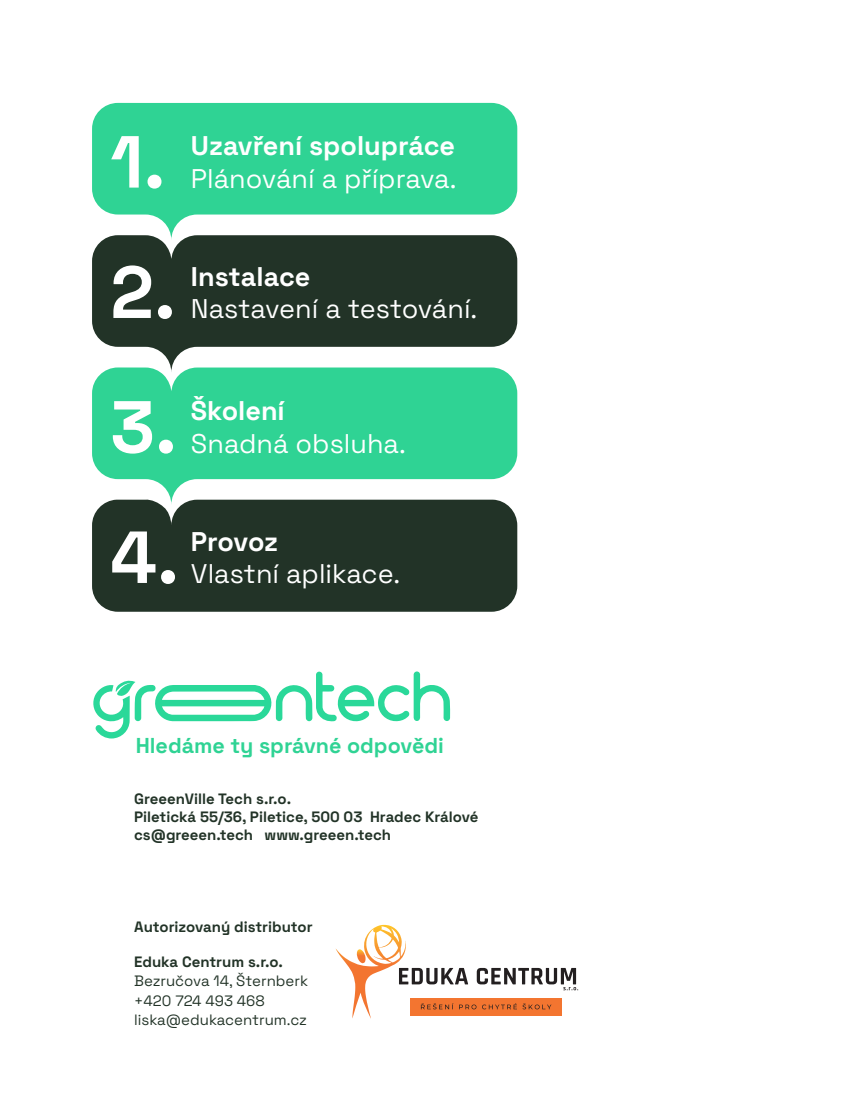
<style>
.page{position:relative;width:842px;height:1106px;background:#fff}
.page>*{position:absolute;margin:0;border:0;box-sizing:border-box;transform-origin:0 0}
.t1{font:700 73.5px "Space Grotesk";color:#fff}
.t2{font:27px "Space Grotesk";color:#fff}
.t3{font:700 27px "Space Grotesk";color:#fff}
.t4{font:700 21.6px "Space Grotesk";color:#2fd394}
.t5{font:700 15px/18px "Space Grotesk";color:#223327}
.t6{font:15px/19.5px "Space Grotesk";color:#223327}
.s1{font-weight:700}
</style>
<div class="page">
<div style="left:92px;top:505px;width:425px;height:106px;background:#223327"></div>
<svg style="left:92px;top:373px;width:425px;height:132px;fill:#2fd394"></svg>
<svg style="left:92px;top:240px;width:425px;height:133px;fill:#223327"></svg>
<svg style="left:92px;top:103px;width:425px;height:137px;fill:#2fd394"></svg>
<svg style="left:93px;top:671px;width:357px;height:67px"></svg>
<svg style="left:336px;top:924px;width:242px;height:94px"></svg>
<p class="t1" style="left:110px;top:104px;width:57px">1.</p>
<p class="t3" style="left:191px;top:125px;width:266px">Uzavření spolupráce</p>
<p class="t2" style="left:191px;top:158px;width:267px">Plánování a příprava.</p>
<p class="t1" style="left:110px;top:234px;width:67px">2.</p>
<p class="t3" style="left:191px;top:255px;width:121px">Instalace</p>
<p class="t2" style="left:191px;top:289px;width:288px">Nastavení a testování.</p>
<p class="t1" style="left:110px;top:369px;width:68px">3.</p>
<p class="t3" style="left:191px;top:390px;width:95px">Školení</p>
<p class="t2" style="left:191px;top:423px;width:216px">Snadná obsluha.</p>
<p class="t1" style="left:110px;top:499px;width:70px">4.</p>
<p class="t3" style="left:191px;top:520px;width:89px">Provoz</p>
<p class="t2" style="left:191px;top:553px;width:211px">Vlastní aplikace.</p>
<p class="t4" style="left:136px;top:728px;width:310px">Hledáme ty správné odpovědi</p>
<p class="t5" style="left:134px;top:788px;width:346px">GreeenVille Tech s.r.o.<br>Piletická 55/36, Piletice, 500 03 Hradec Králové cs@greeen.tech www.greeen.tech</p>
<p class="t5" style="left:134px;top:916px;width:180px">Autorizovaný distributor</p>
<p class="t6" style="left:134px;top:950px;width:175px"><span class="s1">Eduka Centrum s.r.o.<br></span>Bezručova 14, Šternberk +420 724 493 468 liska@edukacentrum.cz</p>
</div>
